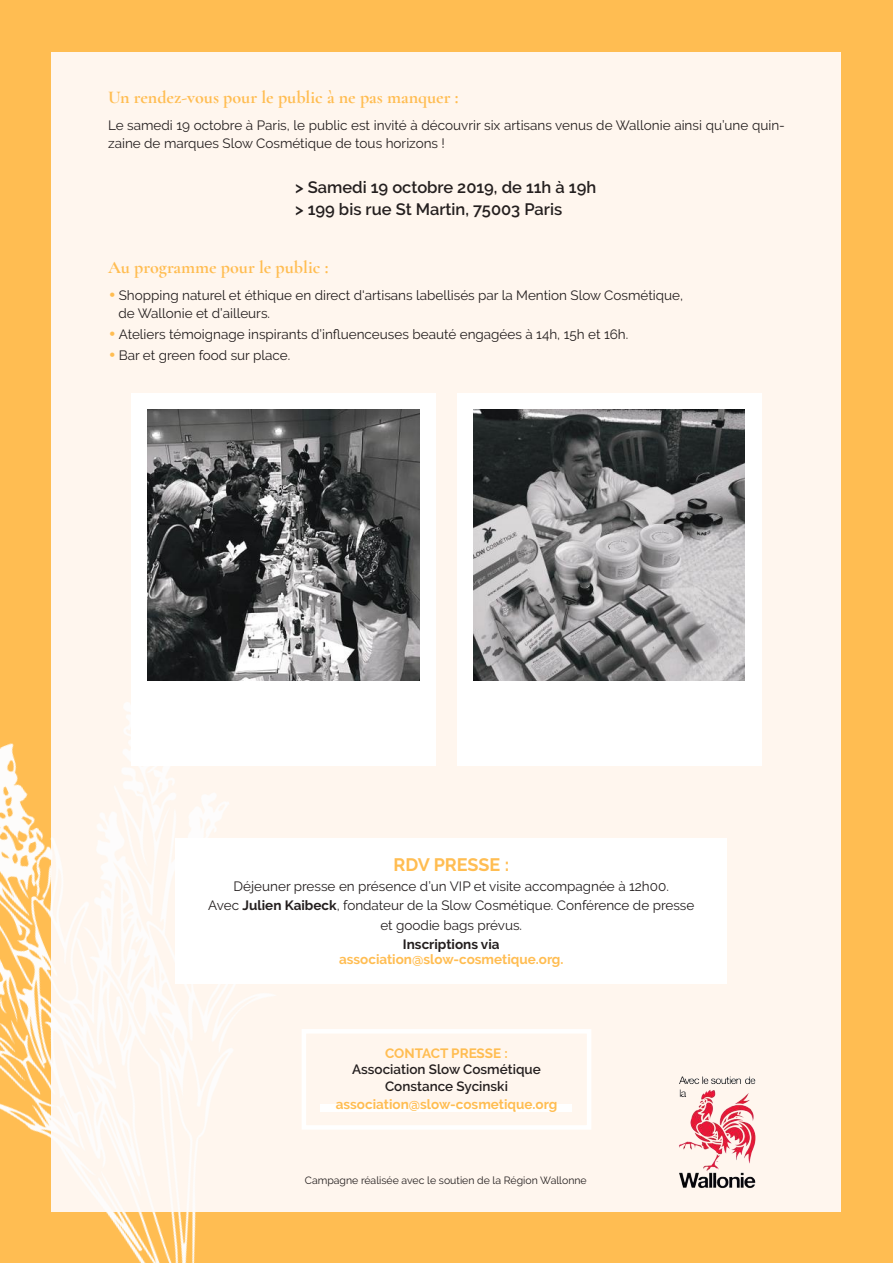
<style>
.page{position:relative;width:893px;height:1263px;background:#ffbd52}
.page>*{position:absolute;margin:0;border:0;box-sizing:border-box;transform-origin:0 0}
.t1{font:700 18px "Cormorant Garamond";color:#ffbd52}
.t2{font:700 18px "Raleway";color:#ffbd52}
.t3{font:600 16.5px/22.5px "Raleway";color:#241f1f}
.t4{font:13.5px/18px "Raleway";color:#241f1f}
.t5{font:700 13.5px "Raleway";color:#ffbd52}
.t6{font:600 13.5px/16.5px "Raleway";color:#241f1f;text-align:center}
.t7{font:700 13.5px "Raleway";color:#241f1f}
.t8{font:10.5px "Raleway";color:#241f1f}
.s1{font-size:24px;color:#ffbd52}
.s2{font-weight:700}
</style>
<div class="page">
<div style="left:52px;top:52px;width:789px;height:1159px;background:#fff6ee"></div>
<img style="left:0;top:581px;width:401px;height:682px">
<div style="left:176px;top:838px;width:551px;height:146px;background:#fff"></div>
<div style="left:131px;top:393px;width:305px;height:372px;background:#fff"></div>
<div style="left:457px;top:393px;width:305px;height:372px;background:#fff"></div>
<img style="left:474px;top:410px;width:271px;height:270px">
<img style="left:147px;top:410px;width:272px;height:270px">
<div style="left:302px;top:1029px;width:289px;height:101px;border:4px solid #fff"></div>
<div style="left:321px;top:1104px;width:251px;height:8px;background:#fff"></div>
<img style="left:679px;top:1076px;width:77px;height:113px">
<h1 class="t1" style="left:108px;top:86px;width:352px">Un rendez-vous pour le public à ne pas manquer :</h1>
<p class="t4" style="left:108px;top:116px;width:678px">Le samedi 19 octobre à Paris, le public est invité à découvrir six artisans venus de Wallonie ainsi qu’une quin&shy;zaine de marques Slow Cosmétique de tous horizons !</p>
<p class="t3" style="left:295px;top:176px;width:303px">&gt; Samedi 19 octobre 2019, de 11h à 19h &gt; 199 bis rue St Martin, 75003 Paris</p>
<h1 class="t1" style="left:108px;top:256px;width:222px">Au programme pour le public :</h1>
<p class="t4" style="left:118px;top:287px;width:566px;text-indent:-10px"><span class="s1">•</span> Shopping naturel et éthique en direct d'artisans labellisés par la Mention Slow Cosmétique, de Wallonie et d’ailleurs.</p>
<p class="t4" style="left:108px;top:326px;width:522px"><span class="s1">•</span> Ateliers témoignage inspirants d’influenceuses beauté engagées à 14h, 15h et 16h.</p>
<p class="t4" style="left:108px;top:347px;width:184px"><span class="s1">•</span> Bar et green food sur place.</p>
<h1 class="t2" style="left:393px;top:855px;width:117px">RDV PRESSE :</h1>
<p class="t4" style="left:208px;top:876px;width:488px;line-height:19.5px;text-align:center">Déjeuner presse en présence d’un VIP et visite accompagnée à 12h00.<br>Avec <span class="s2">Julien Kaibeck</span>, fondateur de la Slow Cosmétique. Conférence de presse et goodie bags prévus.</p>
<p class="t7" style="left:403px;top:937px;width:98px">Inscriptions via</p>
<p class="t5" style="left:339px;top:952px;width:226px">association@slow-cosmetique.org.</p>
<p class="t5" style="left:385px;top:1045px;width:124px">CONTACT PRESSE :</p>
<p class="t6" style="left:352px;top:1061px;width:190px">Association Slow Cosmétique<br>Constance Sycinski</p>
<p class="t5" style="left:336px;top:1096px;width:223px">association@slow-cosmetique.org</p>
<p class="t8" style="left:305px;top:1174px;width:283px">Campagne réalisée avec le soutien de la Région Wallonne</p>
</div>
